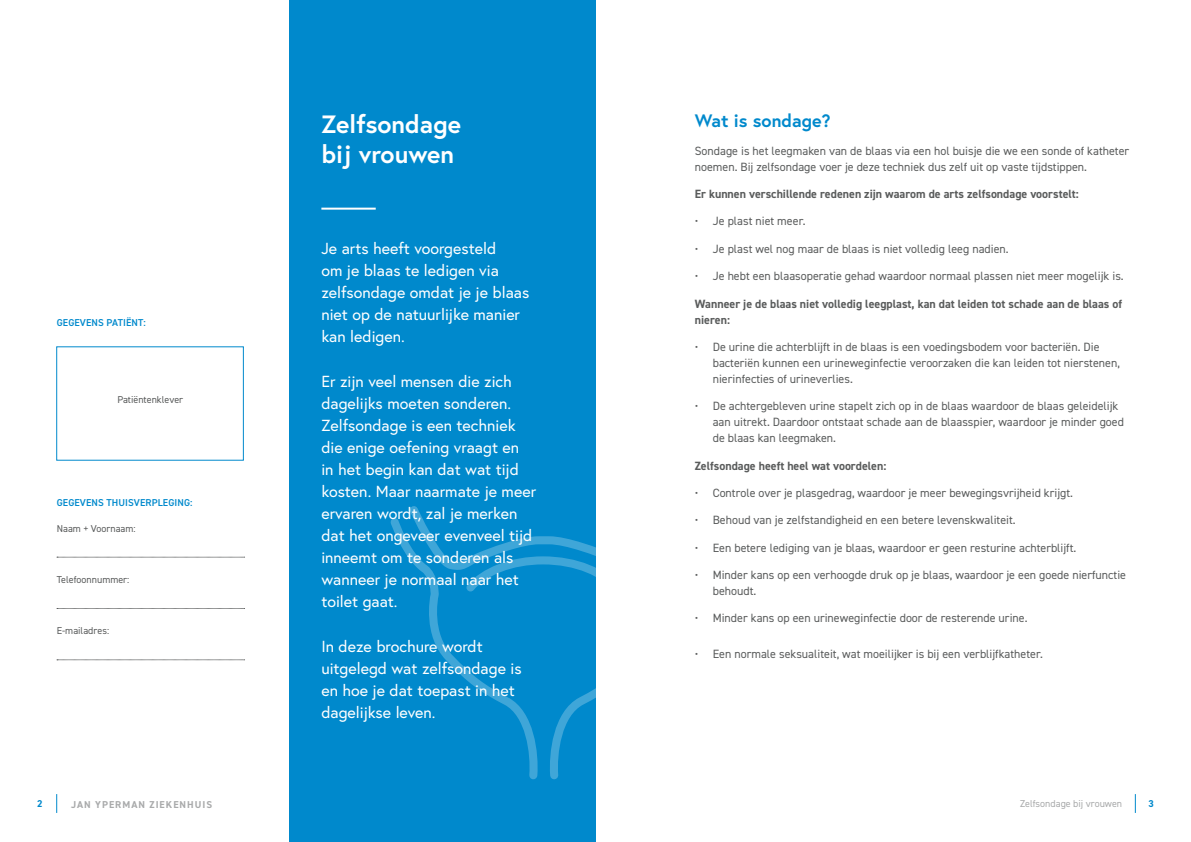
<style>
.page{position:relative;width:1191px;height:842px;background:#fff}
.page>*{position:absolute;margin:0;border:0;box-sizing:border-box;transform-origin:0 0}
.t1{font:700 25px/30px "Europa";color:#fff}
.t2{font:700 18px "Europa";color:#0089cc}
.t3{font:16px/22px "Europa";color:#fff}
.t4{font:12px/16px "DIN2014";color:#5a5c5c}
.t5{font:700 12px/16px "DIN2014";color:#5a5c5c}
.t6{font:10px "DIN2014";color:#5a5c5c}
.t7{font:600 10px "DIN2014";letter-spacing:.01em;color:#0089cc}
.t8{font:10px "DIN2014";color:#a9aaab}
.t9{font:700 10px "DIN2014";letter-spacing:.1em;color:#a9aaab}
.t10{font:700 10px "DIN2014";color:#0089cc}
</style>
<div class="page">
<div style="left:289px;top:0;width:306px;height:842px;background:#0089cc"></div>
<svg style="left:390px;top:518px;width:16px;height:36px"></svg>
<svg style="left:406px;top:506px;width:189px;height:274px"></svg>
<hr style="left:321px;top:208px;width:55px;height:2px;background:#fff">
<svg style="left:56px;top:794px;width:1px;height:19px"></svg>
<svg style="left:1134px;top:794px;width:1px;height:19px"></svg>
<svg style="left:57px;top:557px;width:188px;height:1px"></svg>
<svg style="left:57px;top:608px;width:188px;height:1px"></svg>
<svg style="left:57px;top:660px;width:188px;height:1px"></svg>
<div style="left:56px;top:346px;width:188px;height:115px;border:1px solid #0089cc"></div>
<p class="t7" style="left:57px;top:316px;width:90px">GEGEVENS PATIËNT:</p>
<p class="t6" style="left:117px;top:394px;width:67px">Patiëntenklever</p>
<p class="t7" style="left:57px;top:496px;width:137px">GEGEVENS THUISVERPLEGING:</p>
<p class="t6" style="left:57px;top:522px;width:80px">Naam + Voornaam:</p>
<p class="t6" style="left:57px;top:573px;width:74px">Telefoonnummer:</p>
<p class="t6" style="left:57px;top:625px;width:54px">E-mailadres:</p>
<h1 class="t1" style="left:321px;top:108px;width:141px">Zelfsondage bij vrouwen</h1>
<h3 class="t3" style="left:321px;top:237px;width:209px">Je arts heeft voorgesteld<br>om je blaas te ledigen via zelfsondage omdat je je blaas niet op de natuurlijke manier kan ledigen.</h3>
<p class="t3" style="left:321px;top:370px;width:216px">Er zijn veel mensen die zich dagelijks moeten sonderen.<br>Zelfsondage is een techniek die enige oefening vraagt en<br>in het begin kan dat wat tijd kosten. Maar naarmate je meer ervaren wordt, zal je merken dat het ongeveer evenveel tijd inneemt om te sonderen als wanneer je normaal naar het toilet gaat.</p>
<h3 class="t3" style="left:321px;top:635px;width:202px">In deze brochure wordt uitgelegd wat zelfsondage is en hoe je dat toepast in het dagelijkse leven.</h3>
<h2 class="t2" style="left:694px;top:109px;width:137px">Wat is sondage?</h2>
<p class="t4" style="left:694px;top:142px;width:436px">Sondage is het leegmaken van de blaas via een hol buisje die we een sonde of katheter noemen. Bij zelfsondage voer je deze techniek dus zelf uit op vaste tijdstippen.</p>
<p class="t5" style="left:694px;top:186px;width:386px">Er kunnen verschillende redenen zijn waarom de arts zelfsondage voorstelt:</p>
<p class="t4" style="left:694px;top:213px;width:112px">• Je plast niet meer.</p>
<p class="t4" style="left:694px;top:240px;width:315px">• Je plast wel nog maar de blaas is niet volledig leeg nadien.</p>
<p class="t4" style="left:694px;top:268px;width:430px">• Je hebt een blaasoperatie gehad waardoor normaal plassen niet meer mogelijk is.</p>
<p class="t5" style="left:694px;top:295px;width:429px">Wanneer je de blaas niet volledig leegplast, kan dat leiden tot schade aan de blaas of nieren:</p>
<p class="t4" style="left:712px;top:338px;width:409px;text-indent:-18px">• De urine die achterblijft in de blaas is een voedingsbodem voor bacteriën. Die bacteriën kunnen een urineweginfectie veroorzaken die kan leiden tot nierstenen, nierinfecties of urineverlies.</p>
<p class="t4" style="left:712px;top:398px;width:413px;text-indent:-18px">• De achtergebleven urine stapelt zich op in de blaas waardoor de blaas geleidelijk aan uitrekt. Daardoor ontstaat schade aan de blaasspier, waardoor je minder goed de blaas kan leegmaken.</p>
<p class="t5" style="left:694px;top:457px;width:193px">Zelfsondage heeft heel wat voordelen:</p>
<p class="t4" style="left:694px;top:484px;width:380px">• Controle over je plasgedrag, waardoor je meer bewegingsvrijheid krijgt.</p>
<p class="t4" style="left:694px;top:512px;width:322px">• Behoud van je zelfstandigheid en een betere levenskwaliteit.</p>
<p class="t4" style="left:694px;top:539px;width:383px">• Een betere lediging van je blaas, waardoor er geen resturine achterblijft.</p>
<p class="t4" style="left:712px;top:566px;width:415px;text-indent:-18px">• Minder kans op een verhoogde druk op je blaas, waardoor je een goede nierfunctie behoudt.</p>
<p class="t4" style="left:694px;top:610px;width:334px">• Minder kans op een urineweginfectie door de resterende urine.</p>
<p class="t4" style="left:694px;top:645px;width:350px">• Een normale seksualiteit, wat moeilijker is bij een verblijfkatheter.</p>
<p class="t10" style="left:37px;top:797px;width:7px">2</p>
<p class="t9" style="left:71px;top:797px;width:143px">JAN YPERMAN ZIEKENHUIS</p>
<p class="t8" style="left:1020px;top:797px;width:104px">Zelfsondage bij vrouwen</p>
<p class="t10" style="left:1148px;top:797px;width:7px">3</p>
</div>
